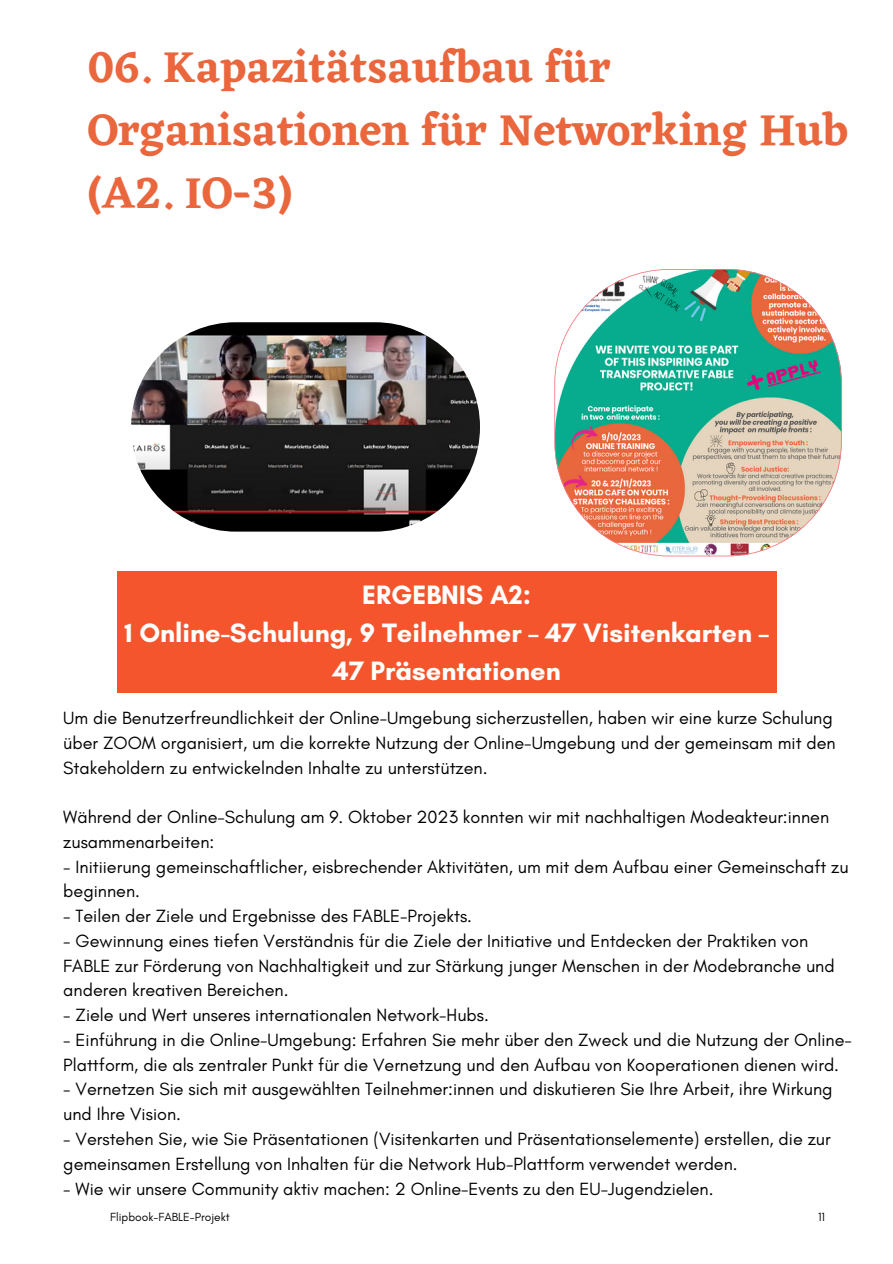
<style>
.page{position:relative;width:893px;height:1264px;background:#fff}
.page>*{position:absolute;margin:0;border:0;box-sizing:border-box;transform-origin:0 0}
.t1{font:600 45px/63px "Eczar";color:#ea663c}
.t2{font:700 27.15px/37.7px "Glacial Indifference";color:#fff;text-align:center}
.t3{font:18px/24.8px "Glacial Indifference";color:#000}
.t4{font:12px "Glacial Indifference";color:#000}
</style>
<div class="page">
<svg style="left:554px;top:269px;width:287px;height:287px"></svg>
<img style="left:131px;top:322px;width:349px;height:209px;border-radius:105px">
<div style="left:117px;top:571px;width:659px;height:121px;background:#f5552c"></div>
<h1 class="t1" style="left:88px;top:35px;width:761px">06. Kapazitätsaufbau für<br>Organisationen für Networking Hub (A2. IO-3)</h1>
<h2 class="t2" style="left:124px;top:576px;width:646px">ERGEBNIS A2:<br>1 Online-Schulung, 9 Teilnehmer – 47 Visitenkarten –<br>47 Präsentationen</h2>
<p class="t3" style="left:63px;top:705px;width:774px">Um die Benutzerfreundlichkeit der Online-Umgebung sicherzustellen, haben wir eine kurze Schulung über ZOOM organisiert, um die korrekte Nutzung der Online-Umgebung und der gemeinsam mit den<br>Stakeholdern zu entwickelnden Inhalte zu unterstützen.</p>
<p class="t3" style="left:63px;top:804px;width:767px">Während der Online-Schulung am 9. Oktober 2023 konnten wir mit nachhaltigen Modeakteur:innen zusammenarbeiten:</p>
<p class="t3" style="left:63px;top:853px;width:786px">- Initiierung gemeinschaftlicher, eisbrechender Aktivitäten, um mit dem Aufbau einer Gemeinschaft zu beginnen.</p>
<p class="t3" style="left:63px;top:903px;width:410px">- Teilen der Ziele und Ergebnisse des FABLE-Projekts.</p>
<p class="t3" style="left:63px;top:928px;width:772px">- Gewinnung eines tiefen Verständnis für die Ziele der Initiative und Entdecken der Praktiken von<br>FABLE zur Förderung von Nachhaltigkeit und zur Stärkung junger Menschen in der Modebranche und anderen kreativen Bereichen.</p>
<p class="t3" style="left:63px;top:1002px;width:427px">- Ziele und Wert unseres internationalen Network-Hubs.</p>
<p class="t3" style="left:63px;top:1027px;width:790px">- Einführung in die Online-Umgebung: Erfahren Sie mehr über den Zweck und die Nutzung der Online-<br>Plattform, die als zentraler Punkt für die Vernetzung und den Aufbau von Kooperationen dienen wird.</p>
<p class="t3" style="left:63px;top:1076px;width:770px">- Vernetzen Sie sich mit ausgewählten Teilnehmer:innen und diskutieren Sie Ihre Arbeit, ihre Wirkung und Ihre Vision.</p>
<p class="t3" style="left:63px;top:1126px;width:768px">- Verstehen Sie, wie Sie Präsentationen (Visitenkarten und Präsentationselemente) erstellen, die zur gemeinsamen Erstellung von Inhalten für die Network Hub-Plattform verwendet werden.</p>
<p class="t3" style="left:63px;top:1175px;width:651px">- Wie wir unsere Community aktiv machen: 2 Online-Events zu den EU-Jugendzielen.</p>
<p class="t4" style="left:110px;top:1209px;width:121px">Flipbook-FABLE-Projekt</p>
<p class="t4" style="left:818px;top:1209px;width:8px">11</p>
</div>
